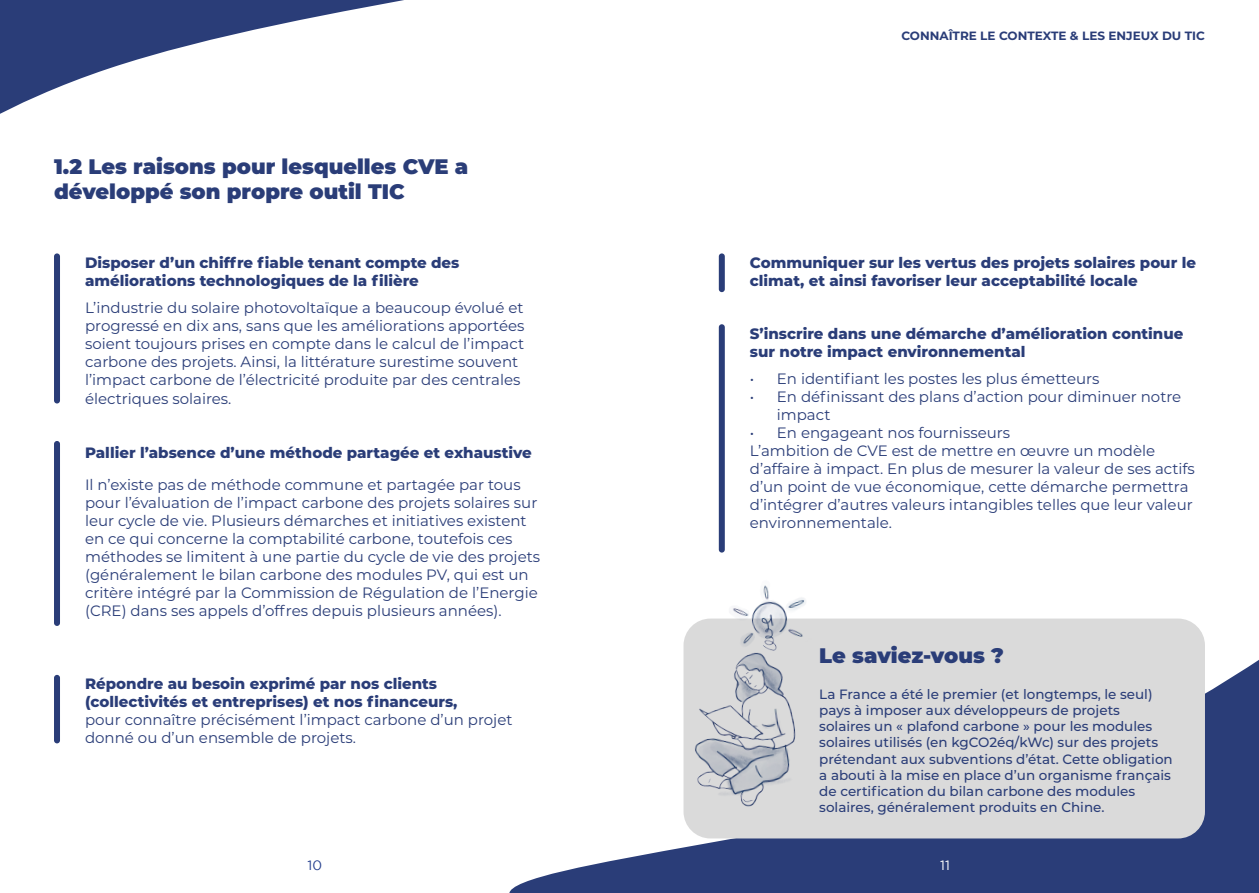
<style>
.page{position:relative;width:1259px;height:893px;background:#fff}
.page>*{position:absolute;margin:0;border:0;box-sizing:border-box;transform-origin:0 0}
.t1{font:900 21px/25.2px "Montserrat";color:#2a3d78}
.t2{font:15px/18px "Montserrat";color:#2a3d78}
.t3{font:800 15px/18px "Montserrat";color:#2a3d78}
.t4{font:500 13.5px/16.2px "Montserrat";color:#2a3d78}
.t5{font:13.5px "Gotham";color:#253f8e}
.t6{font:13.5px "Gotham";color:#fff}
.t7{font:700 12px "Montserrat";color:#2a3d78}
</style>
<div class="page">
<svg style="left:509px;top:535px;width:750px;height:358px"></svg>
<svg style="left:0;top:0;width:404px;height:114px"></svg>
<div style="left:683px;top:619px;width:522px;height:219px;background:#dadada;border-radius:27px"></div>
<div style="left:54px;top:253px;width:6px;height:150px;background:#2a3d78;border-radius:3px"></div>
<div style="left:719px;top:253px;width:6px;height:39px;background:#2a3d78;border-radius:3px"></div>
<div style="left:54px;top:441px;width:6px;height:185px;background:#2a3d78;border-radius:3px"></div>
<div style="left:719px;top:324px;width:6px;height:229px;background:#2a3d78;border-radius:3px"></div>
<div style="left:54px;top:675px;width:6px;height:68px;background:#2a3d78;border-radius:3px"></div>
<img style="left:622px;top:573px;width:227px;height:299px">
<h1 class="t1" style="left:54px;top:153px;width:416px">1.2 Les raisons pour lesquelles CVE a développé son propre outil TIC</h1>
<p class="t3" style="left:85px;top:253px;width:376px">Disposer d’un chiffre fiable tenant compte des améliorations technologiques de la filière</p>
<p class="t2" style="left:85px;top:299px;width:441px">L’industrie du solaire photovoltaïque a beaucoup évolué et progressé en dix ans, sans que les améliorations apportées soient toujours prises en compte dans le calcul de l’impact carbone des projets. Ainsi, la littérature surestime souvent l’impact carbone de l’électricité produite par des centrales électriques solaires.</p>
<p class="t3" style="left:85px;top:443px;width:448px">Pallier l’absence d’une méthode partagée et exhaustive</p>
<p class="t2" style="left:85px;top:476px;width:457px">Il n’existe pas de méthode commune et partagée par tous pour l’évaluation de l’impact carbone des projets solaires sur leur cycle de vie. Plusieurs démarches et initiatives existent en ce qui concerne la comptabilité carbone, toutefois ces méthodes se limitent à une partie du cycle de vie des projets (généralement le bilan carbone des modules PV, qui est un critère intégré par la Commission de Régulation de l’Energie (CRE) dans ses appels d’offres depuis plusieurs années).</p>
<p class="t3" style="left:85px;top:674px;width:374px">Répondre au besoin exprimé par nos clients (collectivités et entreprises) et nos financeurs,</p>
<p class="t2" style="left:85px;top:710px;width:429px">pour connaître précisément l’impact carbone d’un projet donné ou d’un ensemble de projets.</p>
<p class="t5" style="left:307px;top:858px;width:16px">10</p>
<p class="t7" style="left:901px;top:27px;width:305px">CONNAÎTRE LE CONTEXTE &amp; LES ENJEUX DU TIC</p>
<p class="t3" style="left:750px;top:253px;width:448px">Communiquer sur les vertus des projets solaires pour le climat, et ainsi favoriser leur acceptabilité locale</p>
<p class="t3" style="left:750px;top:324px;width:435px">S’inscrire dans une démarche d’amélioration continue sur notre impact environnemental</p>
<p class="t2" style="left:750px;top:369px;width:351px">• En identifiant les postes les plus émetteurs</p>
<p class="t2" style="left:777px;top:387px;width:406px;text-indent:-27px">• En définissant des plans d’action pour diminuer notre impact</p>
<p class="t2" style="left:750px;top:423px;width:446px">• En engageant nos fournisseurs<br>L’ambition de CVE est de mettre en œuvre un modèle d’affaire à impact. En plus de mesurer la valeur de ses actifs d’un point de vue économique, cette démarche permettra d’intégrer d’autres valeurs intangibles telles que leur valeur environnementale.</p>
<h1 class="t1" style="left:819px;top:642px;width:186px">Le saviez-vous ?</h1>
<p class="t4" style="left:819px;top:685px;width:355px">La France a été le premier (et longtemps, le seul) pays à imposer aux développeurs de projets solaires un « plafond carbone » pour les modules solaires utilisés (en kgCO2éq/kWc) sur des projets prétendant aux subventions d’état. Cette obligation a abouti à la mise en place d’un organisme français de certification du bilan carbone des modules solaires, généralement produits en Chine.</p>
<p class="t6" style="left:940px;top:858px;width:11px">11</p>
</div>
